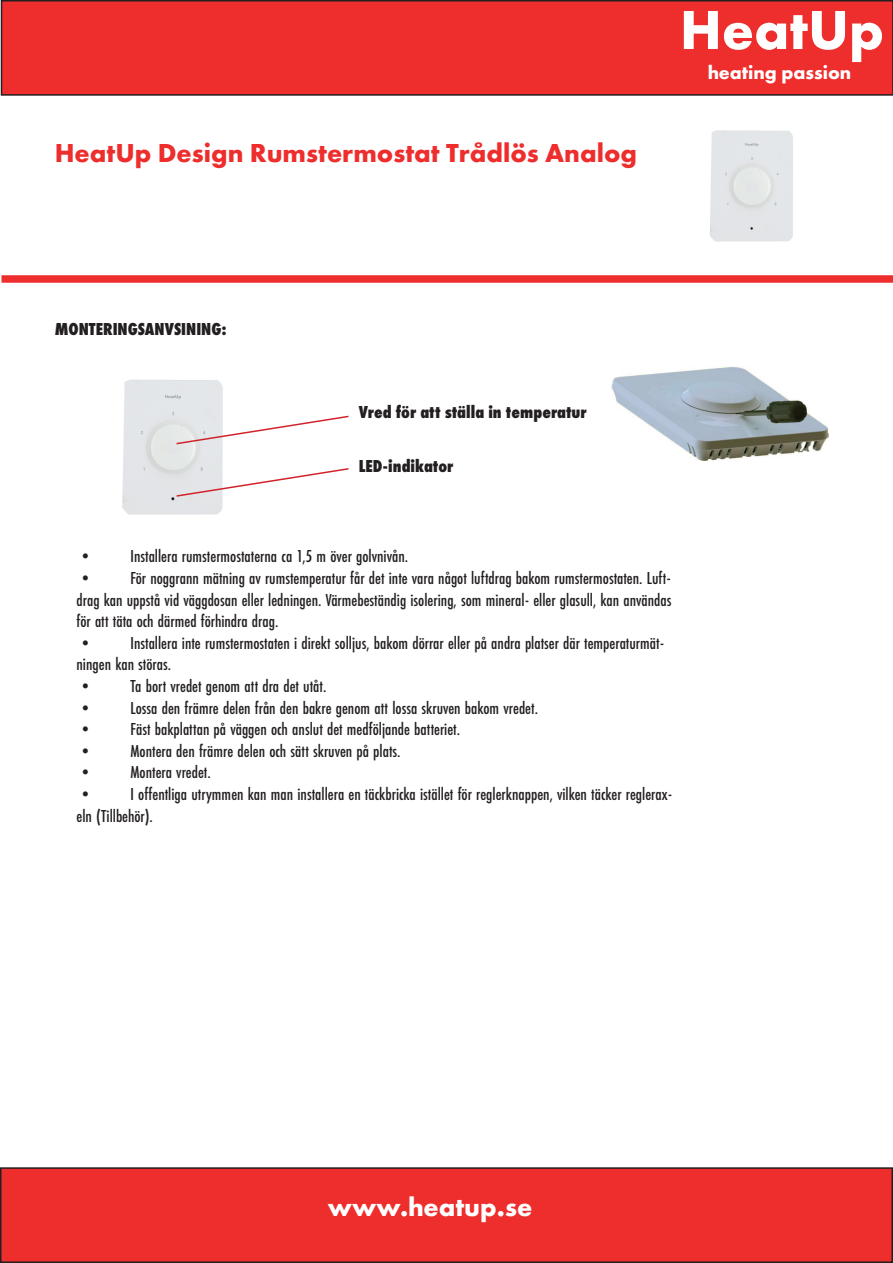
<style>
.page{position:relative;width:893px;height:1263px;background:#fff}
.page>*{position:absolute;margin:0;border:0;box-sizing:border-box;transform-origin:0 0}
.t1{font:700 57px "Futura PT";color:#fff}
.t2{font:700 27px "Futura PT";color:#ee2d2d}
.t3{font:700 27px "Futura PT";color:#fff}
.t4{font:700 19.5px "Futura PT";color:#fff}
.t5{font:500 18px/21.6px "Futura PT Cond";color:#231f20}
.t6{font:800 18px "Futura PT Cond";color:#231f20}
</style>
<div class="page">
<img style="left:710px;top:130px;width:83px;height:112px">
<div style="left:2px;top:1px;width:891px;height:94px;background:#ee2d2d"></div>
<div style="left:1px;top:0;width:892px;height:96px;border:2px solid #231f20"></div>
<div style="left:2px;top:275px;width:891px;height:8px;background:#ee2d2d"></div>
<div style="left:1px;top:1168px;width:891px;height:94px;background:#ee2d2d"></div>
<div style="left:0;top:1167px;width:893px;height:96px;border:2px solid #231f20"></div>
<img style="left:122px;top:379px;width:101px;height:136px">
<svg style="left:175px;top:415px;width:174px;height:30px"></svg>
<svg style="left:175px;top:467px;width:174px;height:31px"></svg>
<img style="left:611px;top:367px;width:218px;height:94px">
<h2 class="t2" style="left:55px;top:135px;width:584px">HeatUp Design Rumstermostat Trådlös Analog</h2>
<h1 class="t1" style="left:680px;top:-7px;width:206px">HeatUp</h1>
<p class="t4" style="left:708px;top:60px;width:145px">heating passion</p>
<p class="t6" style="left:55px;top:318px;width:174px">MONTERINGSANVSINING:</p>
<p class="t6" style="left:359px;top:401px;width:229px">Vred för att ställa in temperatur</p>
<p class="t6" style="left:359px;top:456px;width:96px">LED-indikator</p>
<p class="t5" style="left:77px;top:545px;width:333px">• Installera rumstermostaterna ca 1,5 m över golvnivån.</p>
<p class="t5" style="left:77px;top:567px;width:596px;text-align:justify">• För noggrann mätning av rumstemperatur får det inte vara något luftdrag bakom rumstermostaten. Luft&shy;drag kan uppstå vid väggdosan eller ledningen. Värmebeständig isolering, som mineral- eller glasull, kan användas för att täta och därmed förhindra drag.</p>
<p class="t5" style="left:77px;top:632px;width:589px">• Installera inte rumstermostaten i direkt solljus, bakom dörrar eller på andra platser där temperaturmät&shy;ningen kan störas.</p>
<p class="t5" style="left:77px;top:675px;width:251px">• Ta bort vredet genom att dra det utåt.</p>
<p class="t5" style="left:77px;top:697px;width:463px">• Lossa den främre delen från den bakre genom att lossa skruven bakom vredet.</p>
<p class="t5" style="left:77px;top:718px;width:385px">• Fäst bakplattan på väggen och anslut det medföljande batteriet.</p>
<p class="t5" style="left:77px;top:740px;width:326px">• Montera den främre delen och sätt skruven på plats.</p>
<p class="t5" style="left:77px;top:761px;width:136px">• Montera vredet.</p>
<p class="t5" style="left:77px;top:783px;width:597px">• I offentliga utrymmen kan man installera en täckbricka istället för reglerknappen, vilken täcker reglerax&shy;eln (Tillbehör).</p>
<h2 class="t3" style="left:328px;top:1190px;width:206px">www.heatup.se</h2>
</div>
